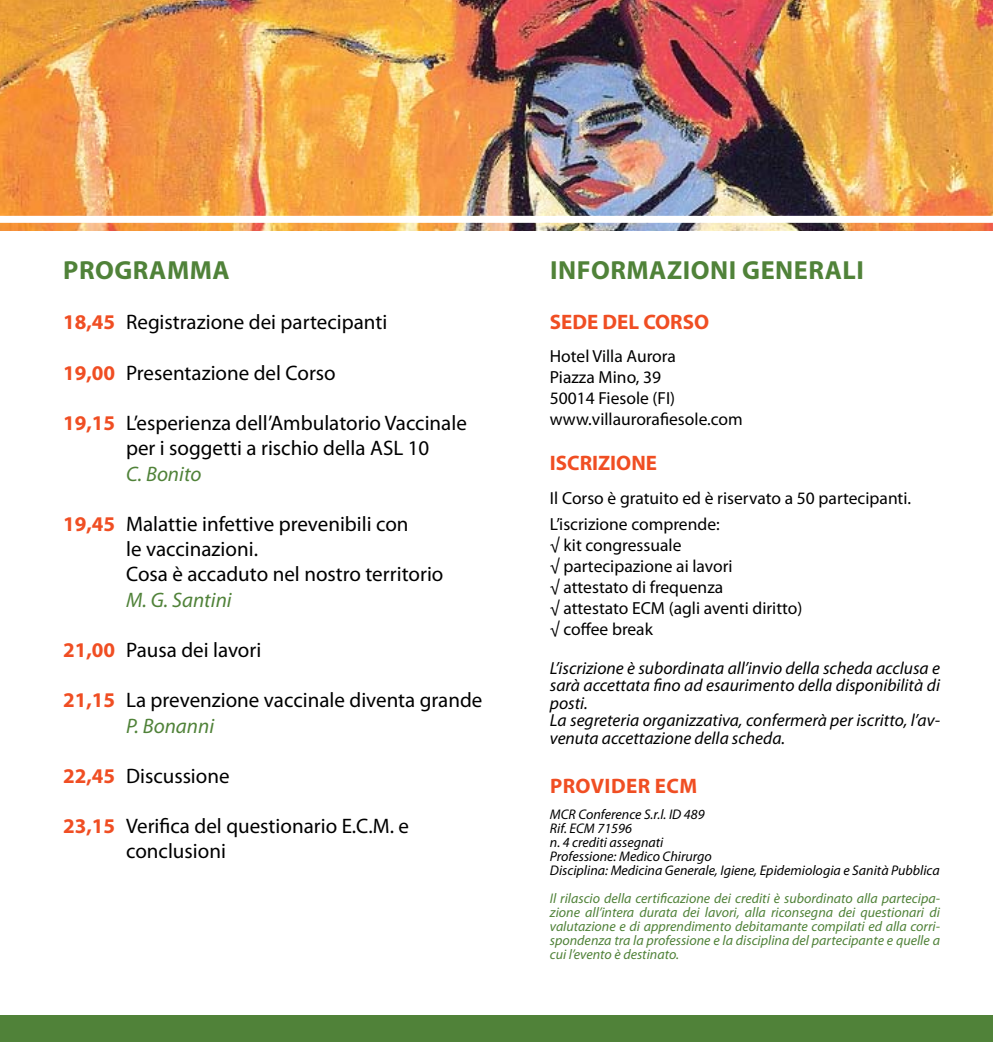
<style>
.page{position:relative;width:993px;height:1042px;background:#fff}
.page>*{position:absolute;margin:0;border:0;box-sizing:border-box;transform-origin:0 0}
.t1{font:700 26.25px "Myriad Pro";letter-spacing:.02em;color:#508239}
.t2{font:21px/25.2px "Myriad Pro";color:#000}
.t3{font:700 21px "Myriad Pro";color:#f04e23}
.t4{font:italic 21px "Myriad Pro";color:#508239}
.t5{font:17.5px/21px "Myriad Pro";color:#000}
.t6{font:italic 17.5px/17.5px "Myriad Pro";color:#000}
.t7{font:italic 14px/14px "Myriad Pro";color:#508239;text-align:justify}
.t8{font:italic 14px/14px "Myriad Pro";color:#000}
.s1{font-weight:700;color:#f04e23}
.s2{font-style:italic;color:#508239}
</style>
<div class="page">
<div style="left:0;top:1015px;width:992px;height:27px;background:#508239"></div>
<img style="left:0;top:1px;width:992px;height:230px">
<div style="left:0;top:216px;width:992px;height:7px;background:#fff"></div>
<p class="t1" style="left:63px;top:253px;width:20px">PROGRAMMA</p>
<p class="t2" style="left:63px;top:309px;width:325px"><span class="s1">18,45</span> Registrazione dei partecipanti</p>
<p class="t2" style="left:63px;top:360px;width:274px"><span class="s1">19,00</span> Presentazione del Corso</p>
<p class="t2" style="left:126px;top:410px;width:342px;text-indent:-63px"><span class="s1">19,15</span> L’esperienza dell’Ambulatorio Vaccinale per i soggetti a rischio della ASL 10</p>
<p class="t4" style="left:126px;top:460px;width:77px">C. Bonito</p>
<p class="t2" style="left:126px;top:511px;width:319px;text-indent:-63px"><span class="s1">19,45</span> Malattie infettive prevenibili con<br>le vaccinazioni.<br>Cosa è accaduto nel nostro territorio</p>
<p class="t4" style="left:126px;top:586px;width:107px">M. G. Santini</p>
<p class="t2" style="left:63px;top:637px;width:200px"><span class="s1">21,00</span> Pausa dei lavori</p>
<p class="t2" style="left:126px;top:687px;width:357px;text-indent:-63px"><span class="s1">21,15</span> La prevenzione vaccinale diventa grande<br><span class="s2">P. Bonanni</span></p>
<p class="t2" style="left:63px;top:763px;width:168px"><span class="s1">22,45</span> Discussione</p>
<p class="t2" style="left:126px;top:813px;width:284px;text-indent:-63px"><span class="s1">23,15</span> Verifica del questionario E.C.M. e conclusioni</p>
<p class="t1" style="left:550px;top:253px;width:315px">INFORMAZIONI GENERALI</p>
<p class="t3" style="left:549px;top:308px;width:161px">SEDE DEL CORSO</p>
<p class="t5" style="left:549px;top:345px;width:194px">Hotel Villa Aurora<br>Piazza Mino, 39<br>50014 Fiesole (FI) www.villaurorafiesole.com</p>
<p class="t3" style="left:549px;top:450px;width:109px">ISCRIZIONE</p>
<p class="t5" style="left:549px;top:484px;width:362px;line-height:26.2px">I l Corso è gratuito ed è riservato a 50 partecipanti.<br>L’iscrizione comprende:</p>
<p class="t5" style="left:549px;top:534px;width:254px">√ kit congressuale<br>√ partecipazione ai lavori<br>√ attestato di frequenza<br>√ attestato ECM (agli aventi diritto) √ coffee break</p>
<p class="t6" style="left:549px;top:658px;width:391px">L’iscrizione è subordinata all’invio della scheda acclusa e sarà accettata fino ad esaurimento della disponibilità di posti.<br>La segreteria organizzativa, confermerà per iscritto, l’av&shy;venuta accettazione della scheda.</p>
<p class="t3" style="left:550px;top:772px;width:26px">PROVIDER</p>
<p class="t3" style="left:654px;top:772px;width:44px">ECM</p>
<p class="t8" style="left:549px;top:807px;width:391px">MCR Conference S.r.l. ID 489<br>Rif. ECM 71596<br>n. 4 crediti assegnati<br>Professione: Medico Chirurgo<br>Disciplina: Medicina Generale, Igiene, Epidemiologia e Sanità Pubblica</p>
<p class="t7" style="left:549px;top:891px;width:391px">Il rilascio della certificazione dei crediti è subordinato alla partecipa&shy;zione all’intera durata dei lavori, alla riconsegna dei questionari di valutazione e di apprendimento debitamante compilati ed alla corri&shy;spondenza tra la professione e la disciplina del partecipante e quelle a cui l’evento è destinato.</p>
</div>
